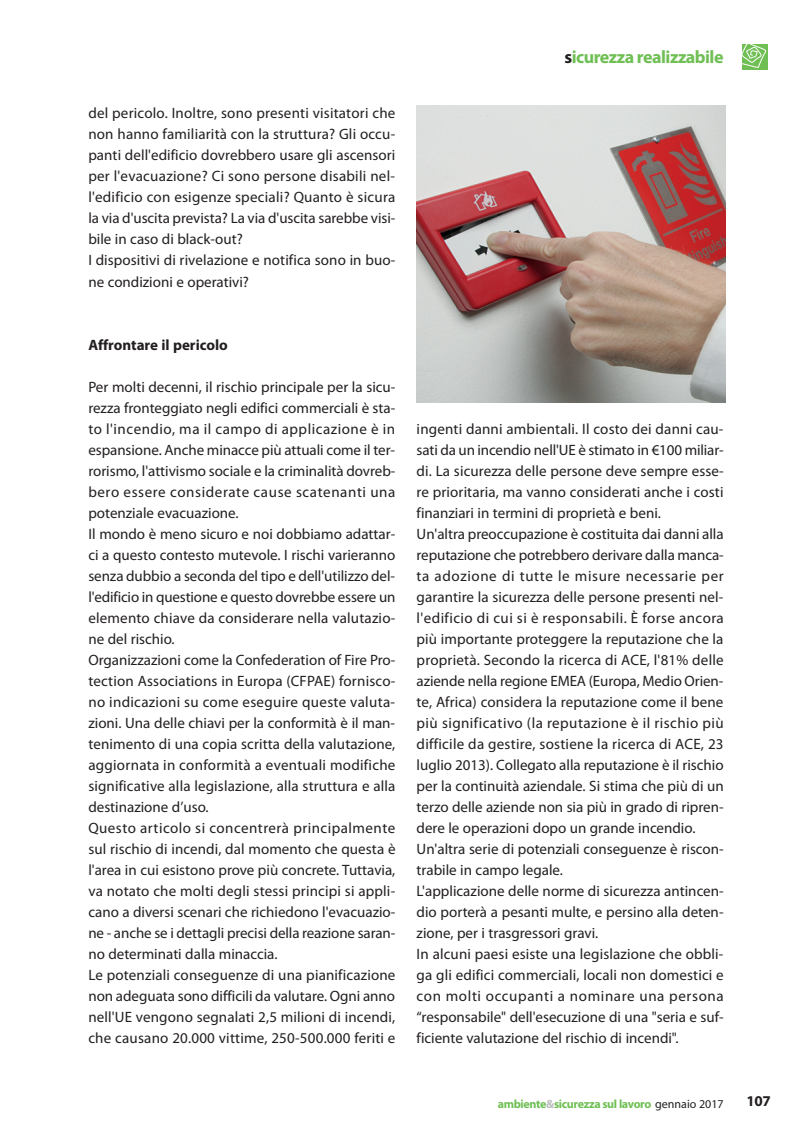
<style>
.page{position:relative;width:807px;height:1147px;background:#fff}
.page>*{position:absolute;margin:0;border:0;box-sizing:border-box;transform-origin:0 0}
.t1{font:700 18px "Myriad Pro";letter-spacing:-.03em;color:#6fbf54}
.t2{font:15px/21px "Myriad Pro";color:#231f20}
.t3{font:700 15px "Myriad Pro";color:#231f20}
.t4{font:700 12px "Myriad Pro";letter-spacing:-.03em;color:#6fbf54}
.s1{color:#231f20}
.s2{color:#bcbdc0}
.s3{font-family:"Myriad";font-weight:400;color:#231f20}
</style>
<div class="page">
<svg style="left:742px;top:44px;width:25px;height:25px"></svg>
<svg style="left:742px;top:44px;width:23px;height:24px"></svg>
<img style="left:416px;top:105px;width:309px;height:297px">
<p class="t2" style="left:88px;top:104px;width:308px">del pericolo. Inoltre, sono presenti visitatori che non hanno familiarità con la struttura? Gli occu&shy;panti dell'edificio dovrebbero usare gli ascensori per l'evacuazione? Ci sono persone disabili nel&shy;l'edificio con esigenze speciali? Quanto è sicura la via d'uscita prevista? La via d'uscita sarebbe visi&shy;bile in caso di black-out?<br>I dispositivi di rivelazione e notifica sono in buo&shy;ne condizioni e operativi?</p>
<p class="t3" style="left:88px;top:339px;width:141px">Affrontare il pericolo</p>
<p class="t2" style="left:88px;top:377px;width:308px">Per molti decenni, il rischio principale per la sicu&shy;rezza fronteggiato negli edifici commerciali è sta&shy;to l'incendio, ma il campo di applicazione è in espansione. Anche minacce più attuali come il ter&shy;rorismo, l'attivismo sociale e la criminalità dovreb&shy;bero essere considerate cause scatenanti una potenziale evacuazione.<br>Il mondo è meno sicuro e noi dobbiamo adattar&shy;ci a questo contesto mutevole. I rischi varieranno senza dubbio a seconda del tipo e dell'utilizzo del&shy;l'edificio in questione e questo dovrebbe essere un elemento chiave da considerare nella valutazio&shy;ne del rischio.<br>Organizzazioni come la Confederation of Fire Pro&shy;tection Associations in Europa (CFPAE) fornisco&shy;no indicazioni su come eseguire queste valuta&shy;zioni. Una delle chiavi per la conformità è il man&shy;tenimento di una copia scritta della valutazione, aggiornata in conformità a eventuali modifiche significative alla legislazione, alla struttura e alla destinazione d’uso.<br>Questo articolo si concentrerà principalmente sul rischio di incendi, dal momento che questa è l'area in cui esistono prove più concrete. Tuttavia, va notato che molti degli stessi principi si appli&shy;cano a diversi scenari che richiedono l'evacuazio&shy;ne - anche se i dettagli precisi della reazione saran&shy;no determinati dalla minaccia.<br>Le potenziali conseguenze di una pianificazione non adeguata sono difficili da valutare. Ogni anno nell'UE vengono segnalati 2,5 milioni di incendi, che causano 20.000 vittime, 250-500.000 feriti e</p>
<p class="t1" style="left:564px;top:51px;width:161px"><span class="s1">s</span>icurezza realizzabile</p>
<p class="t2" style="left:416px;top:419px;width:308px">ingenti danni ambientali. Il costo dei danni cau&shy;sati da un incendio nell'UE è stimato in €100 miliar&shy;di. La sicurezza delle persone deve sempre esse&shy;re prioritaria, ma vanno considerati anche i costi finanziari in termini di proprietà e beni.<br>Un'altra preoccupazione è costituita dai danni alla reputazione che potrebbero derivare dalla manca&shy;ta adozione di tutte le misure necessarie per garantire la sicurezza delle persone presenti nel&shy;l'edificio di cui si è responsabili. È forse ancora più importante proteggere la reputazione che la proprietà. Secondo la ricerca di ACE, l'81% delle aziende nella regione EMEA (Europa, Medio Orien&shy;te, Africa) considera la reputazione come il bene più significativo (la reputazione è il rischio più difficile da gestire, sostiene la ricerca di ACE, 23 luglio 2013). Collegato alla reputazione è il rischio per la continuità aziendale. Si stima che più di un terzo delle aziende non sia più in grado di ripren&shy;dere le operazioni dopo un grande incendio.<br>Un'altra serie di potenziali conseguenze è riscon&shy;trabile in campo legale.<br>L'applicazione delle norme di sicurezza antincen&shy;dio porterà a pesanti multe, e persino alla deten&shy;zione, per i trasgressori gravi.<br>In alcuni paesi esiste una legislazione che obbli&shy;ga gli edifici commerciali, locali non domestici e con molti occupanti a nominare una persona “responsabile" dell'esecuzione di una "seria e suf&shy;ficiente valutazione del rischio di incendi".</p>
<p class="t4" style="left:497px;top:1098px;width:227px">ambiente<span class="s2">&amp;</span>sicurezza sul lavoro <span class="s3">gennaio 2017</span></p>
<p class="t3" style="left:746px;top:1094px;width:26px">107</p>
</div>
